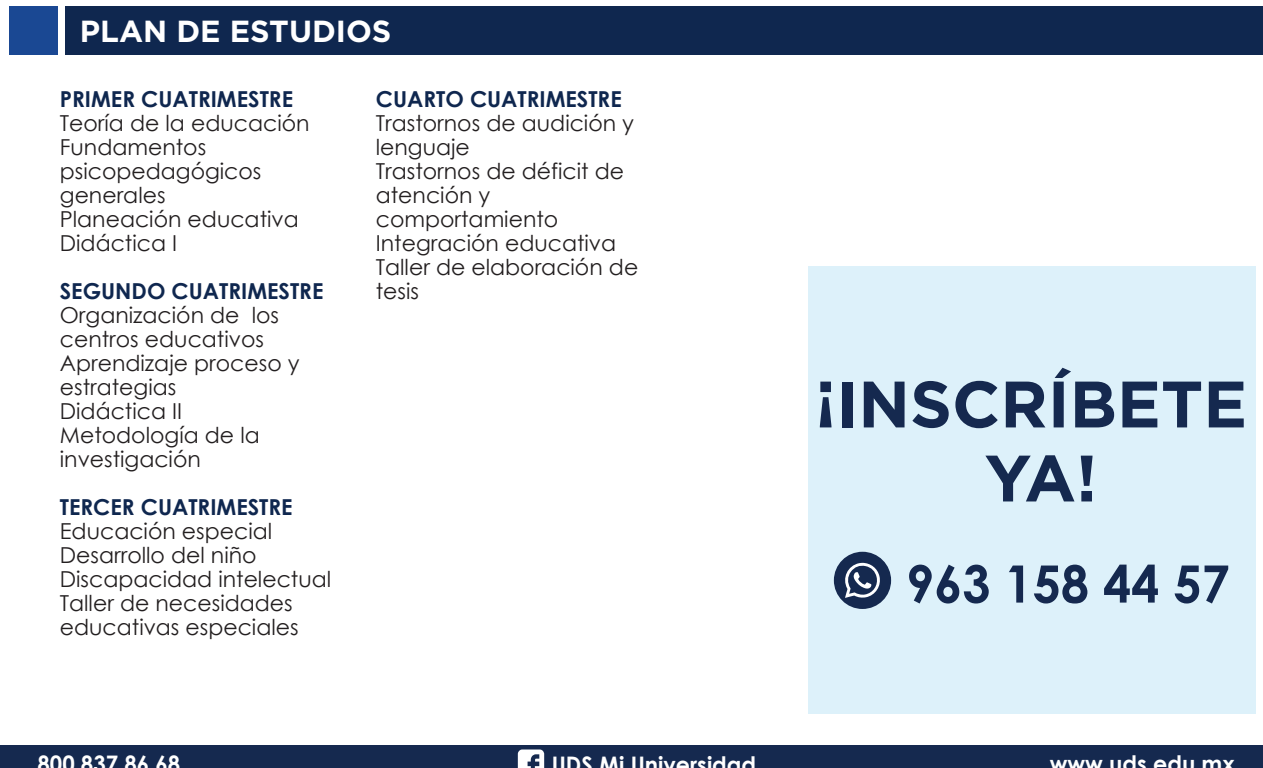
<style>
.page{position:relative;width:1263px;height:768px;background:#fff}
.page>*{position:absolute;margin:0;border:0;box-sizing:border-box;transform-origin:0 0}
.t1{font:700 65.4px/74px "Gotham";color:#15294f;text-align:center}
.t2{font:700 51.6px "Century Gothic";color:#15294f}
.t3{font:700 30.4px "Gotham";color:#fff}
.t4{font:700 22.8px "Century Gothic";color:#fff}
.t5{font:22px/24px "Century Gothic";color:#231f20}
.t6{font:700 22px "Century Gothic";color:#0f274f}
</style>
<div class="page">
<div style="left:0;top:745px;width:1263px;height:23px;background:#15294f"></div>
<svg style="left:518px;top:750px;width:26px;height:18px"></svg>
<div style="left:66px;top:6px;width:1197px;height:49px;background:#0f274f"></div>
<div style="left:9px;top:6px;width:49px;height:49px;background:#1a4893"></div>
<div style="left:808px;top:266px;width:447px;height:447px;background:#ddf1fa"></div>
<div style="left:834px;top:552px;width:57px;height:57px;background:#15294f;border-radius:50%"></div>
<svg style="left:845px;top:563px;width:35px;height:35px"></svg>
<h3 class="t3" style="left:80px;top:11px;width:313px">PLAN DE ESTUDIOS</h3>
<p class="t6" style="left:60px;top:85px;width:235px">PRIMER CUATRIMESTRE</p>
<p class="t5" style="left:60px;top:111px;width:251px">Teoría de la educación<br>Fundamentos psicopedagógicos generales<br>Planeación educativa<br>Didáctica I</p>
<p class="t6" style="left:60px;top:277px;width:265px">SEGUNDO CUATRIMESTRE</p>
<p class="t5" style="left:60px;top:303px;width:241px">Organización de los centros educativos<br>Aprendizaje proceso y estrategias<br>Didáctica II<br>Metodología de la investigación</p>
<p class="t6" style="left:60px;top:493px;width:234px">TERCER CUATRIMESTRE</p>
<p class="t5" style="left:60px;top:519px;width:273px">Educación especial<br>Desarrollo del niño<br>Discapacidad intelectual<br>Taller de necesidades educativas especiales</p>
<p class="t6" style="left:376px;top:85px;width:247px">CUARTO CUATRIMESTRE</p>
<p class="t5" style="left:376px;top:111px;width:264px">Trastornos de audición y lenguaje<br>Trastornos de déficit de atención y comportamiento<br>Integración educativa<br>Taller de elaboración de tesis</p>
<h1 class="t1" style="left:815px;top:367px;width:434px">¡INSCRÍBETE<br>YA!</h1>
<h2 class="t2" style="left:906px;top:551px;width:325px">963 158 44 57</h2>
<p class="t4" style="left:37px;top:750px;width:144px">800 837 86 68</p>
<p class="t4" style="left:552px;top:750px;width:206px">UDS Mi Universidad</p>
<p class="t4" style="left:1049px;top:750px;width:187px">www uds edu mx</p>
</div>
